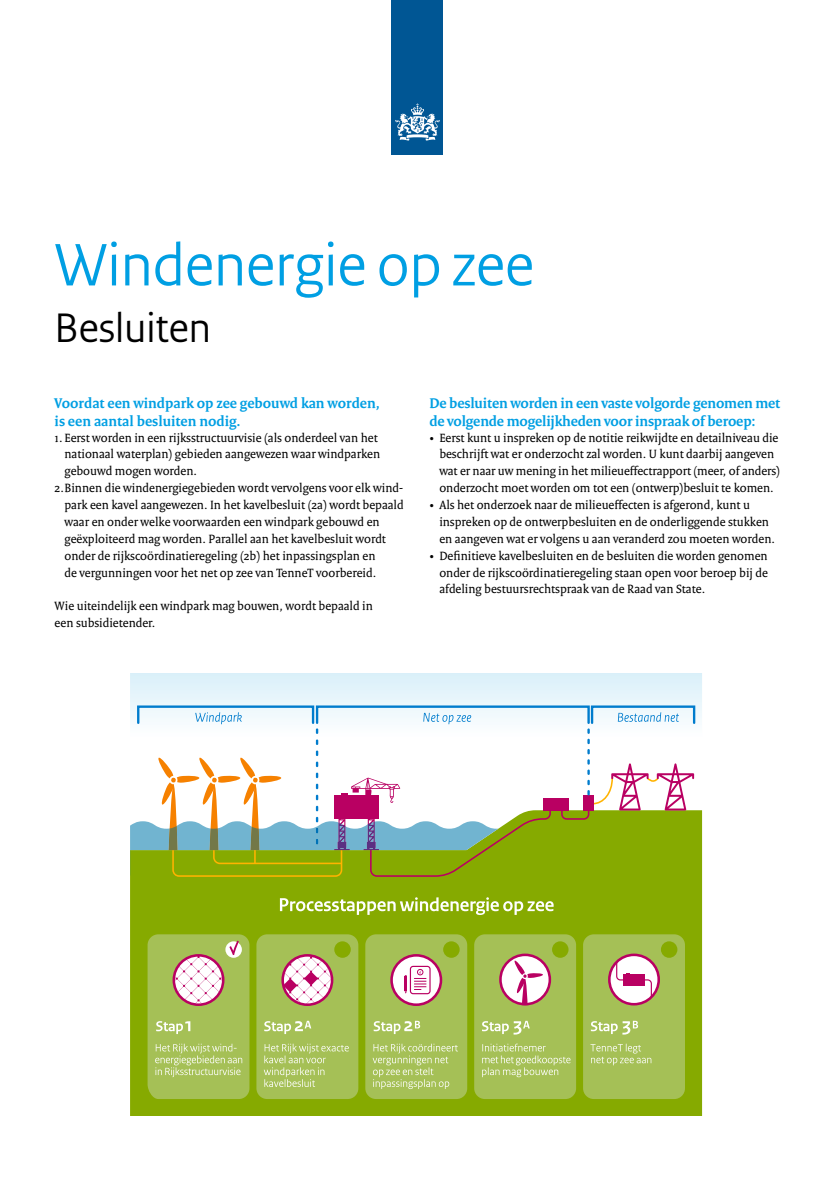
<style>
.page{position:relative;width:835px;height:1180px;background:#fff}
.page>*{position:absolute;margin:0;border:0;box-sizing:border-box;transform-origin:0 0}
.t1{font:63px "Rijksoverheid Sans Heading";color:#009fe3}
.t2{font:43.4px "Rijksoverheid Sans Heading";color:#000}
.t3{font:700 15.05px/18.1px "Rijksoverheid Serif";letter-spacing:-.01em;color:#009fe3}
.t4{font:12.95px/16.9px "Rijksoverheid Serif";color:#000}
</style>
<div class="page">
<svg style="left:130px;top:673px;width:572px;height:105px;background:#e5f4fa"></svg>
<div style="left:130px;top:810px;width:572px;height:306px;background:#86aa00"></div>
<div style="left:137px;top:705px;width:177px;height:19px;border:2px solid #007ccd"></div>
<div style="left:316px;top:705px;width:273px;height:19px;border:2px solid #007ccd"></div>
<div style="left:590px;top:705px;width:105px;height:19px;border:2px solid #007ccd"></div>
<svg style="left:617px;top:712px;width:61px;height:10px"></svg>
<div style="left:542px;top:798px;width:26px;height:12px;background:#b90062"></div>
<svg style="left:130px;top:712px;width:421px;height:165px"></svg>
<svg style="left:560px;top:729px;width:134px;height:91px"></svg>
<div style="left:256px;top:934px;width:102px;height:165px;background:#a5c056;border-radius:11px"></div>
<svg style="left:264px;top:1043px;width:85px;height:44px"></svg>
<div style="left:365px;top:934px;width:102px;height:165px;background:#a5c056;border-radius:11px"></div>
<svg style="left:372px;top:1043px;width:86px;height:46px"></svg>
<div style="left:474px;top:934px;width:102px;height:165px;background:#a5c056;border-radius:11px"></div>
<svg style="left:482px;top:1043px;width:88px;height:34px"></svg>
<div style="left:583px;top:934px;width:101px;height:165px;background:#a5c056;border-radius:11px"></div>
<svg style="left:590px;top:1043px;width:61px;height:22px"></svg>
<div style="left:660px;top:941px;width:17px;height:17px;background:#86aa00;border-radius:50%"></div>
<svg style="left:280px;top:897px;width:273px;height:18px"></svg>
<div style="left:281px;top:954px;width:52px;height:52px;border:3px solid #b90062;border-radius:50%"></div>
<svg style="left:282px;top:955px;width:50px;height:49px;background:#deb1ba"></svg>
<svg style="left:391px;top:955px;width:50px;height:49px"></svg>
<div style="left:390px;top:954px;width:52px;height:52px;border:3px solid #b90062;border-radius:50%"></div>
<div style="left:410px;top:966px;width:20px;height:28px;border:1px solid #b90062;border-radius:3px"></div>
<svg style="left:414px;top:969px;width:12px;height:21px"></svg>
<hr style="left:404px;top:976px;width:3px;height:15px;background:#b90062">
<svg style="left:500px;top:955px;width:49px;height:49px"></svg>
<div style="left:499px;top:953px;width:52px;height:52px;border:3px solid #b90062;border-radius:50%"></div>
<svg style="left:513px;top:959px;width:30px;height:46px"></svg>
<svg style="left:609px;top:955px;width:49px;height:49px"></svg>
<div style="left:608px;top:953px;width:52px;height:52px;border:3px solid #b90062;border-radius:50%"></div>
<svg style="left:615px;top:961px;width:37px;height:37px"></svg>
<svg style="left:147px;top:934px;width:102px;height:165px;background:#b1c26c"></svg>
<svg style="left:264px;top:1020px;width:47px;height:14px"></svg>
<svg style="left:373px;top:1020px;width:47px;height:14px"></svg>
<svg style="left:482px;top:1020px;width:47px;height:14px"></svg>
<svg style="left:590px;top:1020px;width:48px;height:14px"></svg>
<div style="left:334px;top:941px;width:17px;height:17px;background:#86aa00;border-radius:50%"></div>
<div style="left:443px;top:941px;width:16px;height:17px;background:#86aa00;border-radius:50%"></div>
<div style="left:552px;top:941px;width:16px;height:17px;background:#86aa00;border-radius:50%"></div>
<div style="left:391px;top:0;width:52px;height:155px;background:#005694"></div>
<svg style="left:395px;top:103px;width:45px;height:38px"></svg>
<h1 class="t1" style="left:55px;top:228px;width:481px">Windenergie op zee</h1>
<h2 class="t2" style="left:55px;top:303px;width:158px">Besluiten</h2>
<p class="t3" style="left:55px;top:394px;width:327px">Voordat een windpark op zee gebouwd kan worden, is een aantal besluiten nodig.</p>
<p class="t4" style="left:55px;top:429px;width:324px">1. Eerst worden in een rijksstructuurvisie (als onderdeel van het</p>
<p class="t4" style="left:64px;top:446px;width:317px">nationaal waterplan) gebieden aangewezen waar windparken</p>
<p class="t4" style="left:64px;top:463px;width:134px">gebouwd mogen worden.</p>
<p class="t4" style="left:55px;top:479px;width:350px">2.Binnen die windenergiegebieden wordt vervolgens voor elk wind-</p>
<p class="t4" style="left:64px;top:496px;width:340px">park een kavel aangewezen. In het kavelbesluit (2a) wordt bepaald</p>
<p class="t4" style="left:64px;top:513px;width:316px">waar en onder welke voorwaarden een windpark gebouwd en</p>
<p class="t4" style="left:64px;top:530px;width:323px">geëxploiteerd mag worden. Parallel aan het kavelbesluit wordt</p>
<p class="t4" style="left:64px;top:547px;width:312px">onder de rijkscoördinatieregeling (2b) het inpassingsplan en</p>
<p class="t4" style="left:64px;top:564px;width:313px">de vergunningen voor het net op zee van TenneT voorbereid.</p>
<p class="t4" style="left:55px;top:597px;width:320px">Wie uiteindelijk een windpark mag bouwen, wordt bepaald in een subsidietender.</p>
<p class="t3" style="left:429px;top:394px;width:352px">De besluiten worden in een vaste volgorde genomen met de volgende mogelijkheden voor inspraak of beroep:</p>
<p class="t4" style="left:439px;top:429px;width:342px;text-indent:-10px">• Eerst kunt u inspreken op de notitie reikwijdte en detailniveau die beschrijft wat er onderzocht zal worden. U kunt daarbij aangeven wat er naar uw mening in het milieueffectrapport (meer, of anders) onderzocht moet worden om tot een (ontwerp)besluit te komen.</p>
<p class="t4" style="left:439px;top:496px;width:337px;text-indent:-10px">• Als het onderzoek naar de milieueffecten is afgerond, kunt u inspreken op de ontwerpbesluiten en de onderliggende stukken en aangeven wat er volgens u aan veranderd zou moeten worden.</p>
<p class="t4" style="left:439px;top:547px;width:330px;text-align:justify;text-indent:-10px">• Definitieve kavelbesluiten en de besluiten die worden genomen onder de rijkscoördinatieregeling staan open voor beroep bij de afdeling bestuursrechtspraak van de Raad van State.</p>
</div>
